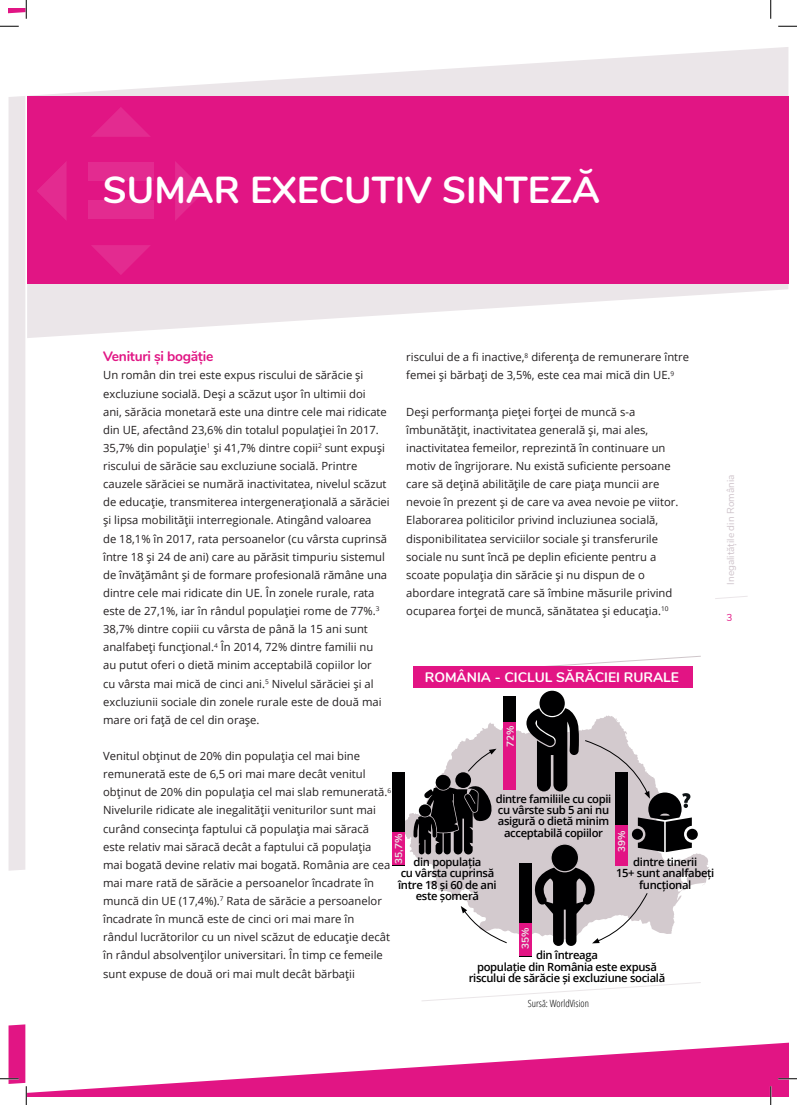
<style>
.page{position:relative;width:797px;height:1105px;background:#fff}
.page>*{position:absolute;margin:0;border:0;box-sizing:border-box;transform-origin:0 0}
.t1{font:700 37.5px "Nunito";color:#fff}
.t2{font:700 13.75px "Nunito";color:#fff}
.t3{font:700 13.75px "Nunito";letter-spacing:-.02em;color:#e11584}
.t4{font:11.25px/18.1px "Open Sans";color:#231f20}
.t5{font:600 11.25px/11.2px "Open Sans";letter-spacing:-.03em;color:#000001;text-align:center}
.t6{font:10px "Nunito";color:#cfc4cb}
.t7{font:300 condensed 10px "Open Sans";color:#000001}
.t8{font:700 10px "Nunito";color:#eae6e8}
.t9{font:10px "Nunito";color:#e11584}
</style>
<div class="page">
<svg style="left:715px;top:596px;width:33px;height:3px"></svg>
<svg style="left:27px;top:1042px;width:761px;height:54px;fill:#e11584"></svg>
<div style="left:9px;top:96px;width:16px;height:775px;background:#ebe6e9"></div>
<svg style="left:27px;top:47px;width:761px;height:291px;fill:#ebe6e9"></svg>
<div style="left:27px;top:96px;width:761px;height:187px;background:#e11584"></div>
<svg style="left:37px;top:162px;width:30px;height:58px"></svg>
<svg style="left:91px;top:107px;width:59px;height:30px"></svg>
<svg style="left:91px;top:161px;width:114px;height:114px"></svg>
<div style="left:88px;top:163px;width:65px;height:18px;background:#e32b90"></div>
<div style="left:88px;top:200px;width:65px;height:19px;background:#e32b90"></div>
<svg style="left:392px;top:722px;width:317px;height:212px"></svg>
<svg style="left:547px;top:656px;width:154px;height:19px"></svg>
<svg style="left:422px;top:982px;width:279px;height:19px"></svg>
<div style="left:413px;top:666px;width:279px;height:21px;background:#e21484"></div>
<div style="left:392px;top:772px;width:12px;height:93px;background:#000001"></div>
<div style="left:519px;top:863px;width:12px;height:93px;background:#000001"></div>
<div style="left:503px;top:696px;width:13px;height:93px;background:#000001"></div>
<div style="left:392px;top:833px;width:12px;height:32px;background:#e21484"></div>
<div style="left:519px;top:924px;width:12px;height:32px;background:#e21484"></div>
<div style="left:503px;top:722px;width:13px;height:67px;background:#e21484"></div>
<div style="left:539px;top:691px;width:26px;height:25px;background:#000001;border-radius:50%"></div>
<div style="left:686px;top:829px;width:11px;height:11px;background:#000001;border-radius:50%"></div>
<svg style="left:461px;top:906px;width:46px;height:37px"></svg>
<svg style="left:526px;top:708px;width:165px;height:238px"></svg>
<svg style="left:413px;top:749px;width:83px;height:105px"></svg>
<div style="left:419px;top:804px;width:12px;height:13px;background:#000001;border-radius:50%"></div>
<svg style="left:778px;top:25px;width:19px;height:2px"></svg>
<svg style="left:778px;top:1078px;width:19px;height:1px"></svg>
<svg style="left:0;top:0;width:27px;height:27px"></svg>
<svg style="left:0;top:1024px;width:27px;height:81px"></svg>
<svg style="left:770px;top:0;width:1px;height:19px"></svg>
<svg style="left:770px;top:1086px;width:1px;height:19px"></svg>
<h1 class="t1" style="left:103px;top:162px;width:498px">SUMAR EXECUTIV SINTEZĂ</h1>
<p class="t3" style="left:103px;top:346px;width:112px">Venituri și bogăție</p>
<p class="t4" style="left:103px;top:366px;width:288px">Un român din trei este expus riscului de sărăcie și excluziune socială. Deși a scăzut ușor în ultimii doi<br>ani, sărăcia monetară este una dintre cele mai ridicate din UE, afectând 23,6% din totalul populației în 2017.<br>35,7% din populație<sup>1</sup> și 41,7% dintre copii<sup>2</sup> sunt expuși riscului de sărăcie sau excluziune socială. Printre cauzele sărăciei se numără inactivitatea, nivelul scăzut de educație, transmiterea intergenerațională a sărăciei și lipsa mobilității interregionale. Atingând valoarea<br>de 18,1% în 2017, rata persoanelor (cu vârsta cuprinsă între 18 și 24 de ani) care au părăsit timpuriu sistemul de învățământ și de formare profesională rămâne una dintre cele mai ridicate din UE. În zonele rurale, rata este de 27,1%, iar în rândul populaţiei rome de 77%.<sup>3<br></sup>38,7% dintre copiii cu vârsta de până la 15 ani sunt analfabeți funcțional.<sup>4</sup> În 2014, 72% dintre familii nu<br>au putut oferi o dietă minim acceptabilă copiilor lor<br>cu vârsta mai mică de cinci ani.<sup>5</sup> Nivelul sărăciei și al excluziunii sociale din zonele rurale este de două mai mare ori față de cel din orașe.</p>
<p class="t4" style="left:103px;top:747px;width:289px">Venitul obținut de 20% din populația cel mai bine remunerată este de 6,5 ori mai mare decât venitul obținut de 20% din populația cel mai slab remunerată.<sup>6<br></sup>Nivelurile ridicate ale inegalității veniturilor sunt mai curând consecința faptului că populația mai săracă este relativ mai săracă decât a faptului că populația mai bogată devine relativ mai bogată. România are cea mai mare rată de sărăcie a persoanelor încadrate în muncă din UE (17,4%).<sup>7</sup> Rata de sărăcie a persoanelor încadrate în muncă este de cinci ori mai mare în rândul lucrătorilor cu un nivel scăzut de educație decât în rândul absolvenților universitari. În timp ce femeile sunt expuse de două ori mai mult decât bărbații</p>
<p class="t4" style="left:406px;top:348px;width:284px">riscului de a fi inactive,<sup>8</sup> diferența de remunerare între femei și bărbați de 3,5%, este cea mai mică din UE.<sup>9</sup></p>
<p class="t4" style="left:406px;top:402px;width:274px">Deși performanța pieței forței de muncă s-a îmbunătățit, inactivitatea generală și, mai ales, inactivitatea femeilor, reprezintă în continuare un motiv de îngrijorare. Nu există suficiente persoane care să dețină abilitățile de care piața muncii are nevoie în prezent și de care va avea nevoie pe viitor.<br>Elaborarea politicilor privind incluziunea socială, disponibilitatea serviciilor sociale și transferurile sociale nu sunt încă pe deplin eficiente pentru a scoate populația din sărăcie și nu dispun de o abordare integrată care să îmbine măsurile privind ocuparea forței de muncă, sănătatea și educația.<sup>10</sup></p>
<p class="t2" style="left:425px;top:667px;width:256px">ROMÂNIA - CICLUL SĂRĂCIEI RURALE</p>
<p class="t8" style="left:503px;top:747px;width:23px;rotate:-90deg">72%</p>
<p class="t5" style="left:495px;top:793px;width:117px">dintre familiile cu copii cu vârste sub 5 ani nu asigură o dietă minim acceptabilă copiilor</p>
<p class="t8" style="left:614px;top:852px;width:23px;rotate:-90deg">39%</p>
<p class="t8" style="left:391px;top:863px;width:31px;rotate:-90deg">35,7%</p>
<p class="t5" style="left:398px;top:856px;width:100px">din populația<br>cu vârsta cuprinsă între 18 și 60 de ani este șomeră</p>
<p class="t5" style="left:616px;top:856px;width:100px">dintre tinerii<br>15+ sunt analfabeți funcțional</p>
<p class="t8" style="left:518px;top:948px;width:23px;rotate:-90deg">35%</p>
<p class="t5" style="left:468px;top:949px;width:198px">din întreaga<br>populație din România este expusă riscului de sărăcie și excluziune socială</p>
<p class="t7" style="left:528px;top:996px;width:62px">Sursă: WorldVision</p>
<p class="t6" style="left:723px;top:584px;width:111px;rotate:-90deg">Inegalitățile din România</p>
<p class="t9" style="left:726px;top:610px;width:7px">3</p>
</div>
